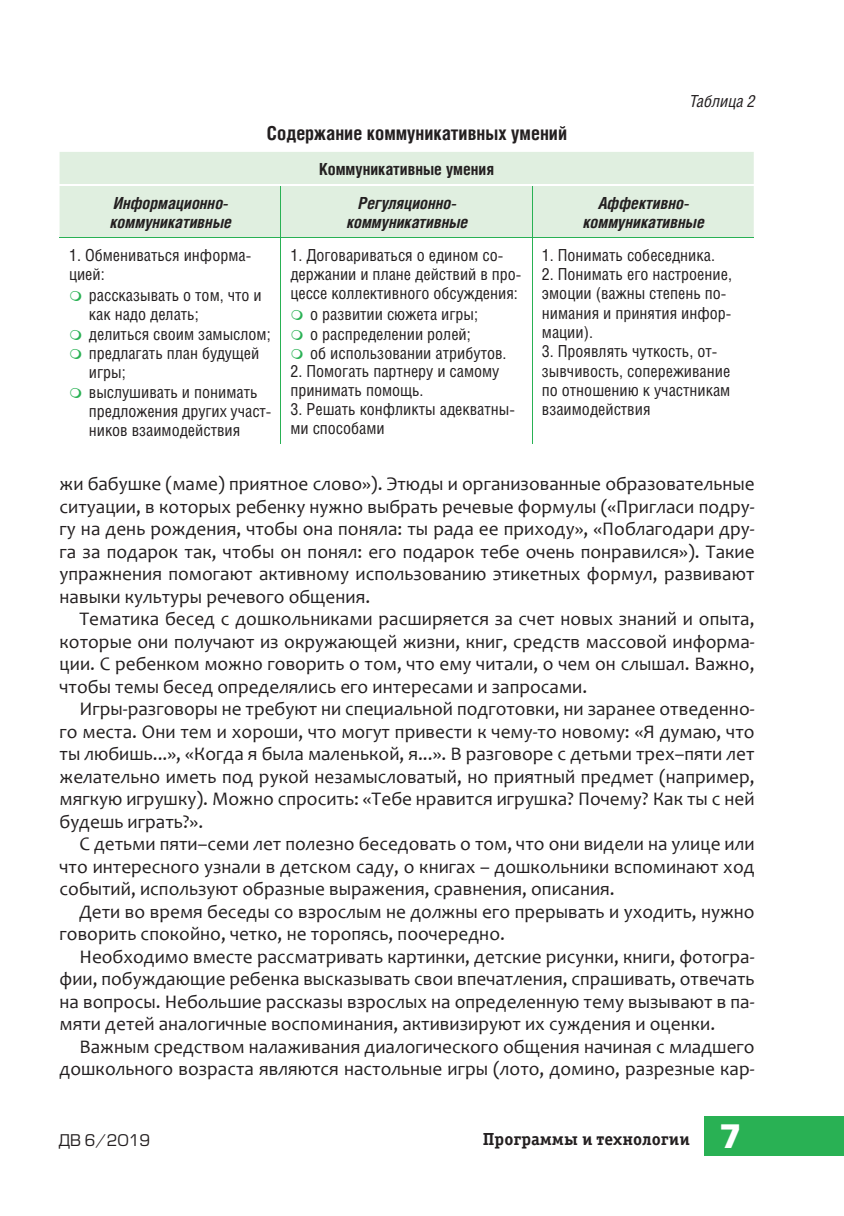
<style>
.page{position:relative;width:844px;height:1216px;background:#fff}
.page>*{position:absolute;margin:0;border:0;box-sizing:border-box;transform-origin:0 0}
.t1{font:19.25px/22.4px "Candara";color:#231f20;text-align:justify}
.t2{font:700 19.25px "Helios Cond";color:#231f20}
.t3{font:17.5px "Officina Serif Bold ITC";color:#231f20}
.t4{font:16.62px/19.2px "Helios Cond";color:#231f20}
.t5{font:italic 700 16.62px/19.2px "Helios Cond";color:#231f20;text-align:center}
.t6{font:700 16.62px "Helios Cond";color:#231f20}
.t7{font:italic 16.62px "Helios Cond";color:#231f20}
.t8{font:15.75px "Europe";color:#231f20}
.s1{font-family:"Europe";font-weight:700;font-size:31.5px;color:#fff}
</style>
<div class="page">
<div style="left:704px;top:1116px;width:139px;height:40px;background:#29b154"></div>
<div style="left:60px;top:152px;width:693px;height:85px;background:#e0efe0"></div>
<hr style="left:280px;top:186px;width:1px;height:51px;background:#29b154">
<hr style="left:532px;top:186px;width:1px;height:51px;background:#29b154">
<hr style="left:60px;top:237px;width:221px;height:1px;background:#29b154">
<hr style="left:281px;top:237px;width:251px;height:1px;background:#29b154">
<hr style="left:280px;top:238px;width:1px;height:206px;background:#29b154">
<hr style="left:532px;top:237px;width:221px;height:1px;background:#29b154">
<hr style="left:532px;top:238px;width:1px;height:206px;background:#29b154">
<hr style="left:60px;top:184px;width:221px;height:2px;background:#fff">
<hr style="left:281px;top:184px;width:251px;height:2px;background:#fff">
<hr style="left:532px;top:184px;width:221px;height:2px;background:#fff">
<p class="t2" style="left:267px;top:121px;width:301px">Содержание коммуникативных умений</p>
<p class="t6" style="left:319px;top:159px;width:176px">Коммуникативные умения</p>
<p class="t7" style="left:688px;top:92px;width:71px">Таблица2</p>
<p class="t5" style="left:110px;top:193px;width:127px;text-align:left">Информационно&shy;коммуникативные</p>
<p class="t5" style="left:346px;top:193px;width:127px">Регуляционно&shy;коммуникативные</p>
<p class="t5" style="left:582px;top:193px;width:127px">Аффективно&shy;коммуникативные</p>
<p class="t4" style="left:69px;top:245px;width:184px">1. Обмениваться информа&shy;цией:</p>
<p class="t4" style="left:89px;top:285px;width:184px">рассказывать о том, что и как надо делать;<br>делиться своим замыслом; предлагать план будущей игры;<br>выслушивать и понимать предложения других участ&shy;ников взаимодействия</p>
<p class="t4" style="left:290px;top:245px;width:232px">1. Договариваться о едином со&shy;держании и плане действий в про&shy;цессе коллективного обсуждения:</p>
<p class="t4" style="left:310px;top:304px;width:198px">о развитии сюжета игры;<br>о распределении ролей;<br>об использовании атрибутов.</p>
<p class="t4" style="left:290px;top:360px;width:210px">2. Помогать партнеру и самому принимать помощь.</p>
<p class="t4" style="left:290px;top:399px;width:226px">3. Решать конфликты адекватны&shy;ми способами</p>
<p class="t4" style="left:541px;top:245px;width:175px">1. Понимать собеседника.</p>
<p class="t4" style="left:541px;top:264px;width:192px">2. Понимать его настроение, эмоции (важны степень по&shy;нимания и принятия инфор&shy;мации).</p>
<p class="t4" style="left:541px;top:341px;width:190px">3. Проявлять чуткость, от&shy;зывчивость, сопереживание по отношению к участникам взаимодействия</p>
<p class="t1" style="left:60px;top:473px;width:696px">жи бабушке (маме) приятное слово»). Этюды и организованные образовательные ситуации, в которых ребенку нужно выбрать речевые формулы («Пригласи подру&shy;гу на день рождения, чтобы она поняла: ты рада ее приходу», «Поблагодари дру&shy;га за подарок так, чтобы он понял: его подарок тебе очень понравился»). Такие упражнения помогают активному использованию этикетных формул, развивают навыки культуры речевого общения.</p>
<p class="t1" style="left:60px;top:607px;width:696px;text-indent:20px">Тематика бесед с дошкольниками расширяется за счет новых знаний и опыта, которые они получают из окружающей жизни, книг, средств массовой информа&shy;ции. С ребенком можно говорить о том, что ему читали, о чем он слышал. Важно, чтобы темы бесед определялись его интересами и запросами.</p>
<p class="t1" style="left:60px;top:697px;width:696px;text-indent:20px">Игры-разговоры не требуют ни специальной подготовки, ни заранее отведенно&shy;го места. Они тем и хороши, что могут привести к чему-то новому: «Я думаю, что ты любишь...», «Когда я была маленькой, я...». В разговоре с детьми трех–пяти лет желательно иметь под рукой незамысловатый, но приятный предмет (например, мягкую игрушку). Можно спросить: «Тебе нравится игрушка? Почему? Как ты с ней будешь играть?».</p>
<p class="t1" style="left:60px;top:832px;width:696px;text-indent:20px">С детьми пяти–семи лет полезно беседовать о том, что они видели на улице или что интересного узнали в детском саду, о книгах – дошкольники вспоминают ход событий, используют образные выражения, сравнения, описания.</p>
<p class="t1" style="left:60px;top:900px;width:696px;text-indent:20px">Дети во время беседы со взрослым не должны его прерывать и уходить, нужно говорить спокойно, четко, не торопясь, поочередно.</p>
<p class="t1" style="left:60px;top:945px;width:696px;text-indent:20px">Необходимо вместе рассматривать картинки, детские рисунки, книги, фотогра&shy;фии, побуждающие ребенка высказывать свои впечатления, спрашивать, отвечать на вопросы. Небольшие рассказы взрослых на определенную тему вызывают в па&shy;мяти детей аналогичные воспоминания, активизируют их суждения и оценки.</p>
<p class="t1" style="left:60px;top:1035px;width:696px;text-align:right">Важным средством налаживания диалогического общения начиная с младшего дошкольного возраста являются настольные игры (лото, домино, разрезные кар-</p>
<p class="t8" style="left:58px;top:1131px;width:93px">ДВ 6/2019</p>
<p class="t3" style="left:482px;top:1128px;width:261px">Программы и технологии <span class="s1">7</span></p>
</div>
